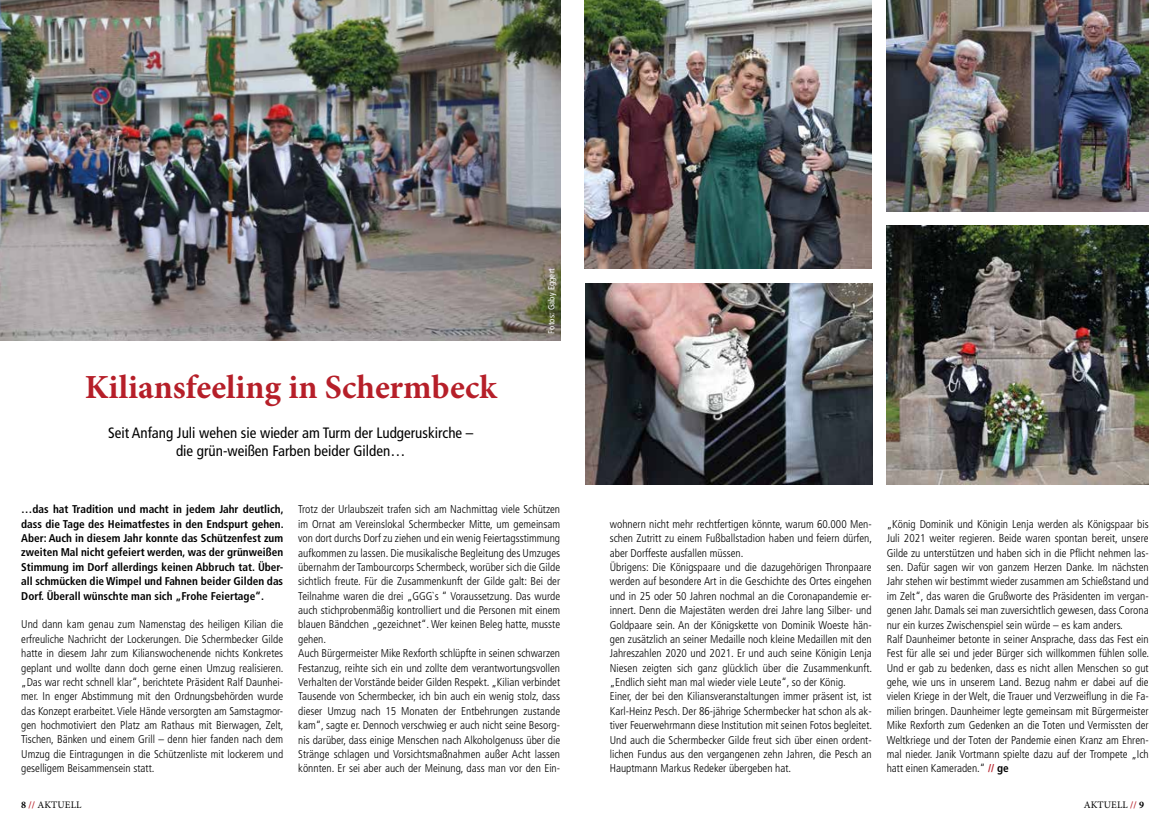
<style>
.page{position:relative;width:1170px;height:833px;background:#fff}
.page>*{position:absolute;margin:0;border:0;box-sizing:border-box;transform-origin:0 0}
.t1{font:700 33.75px "Minion Pro";color:#b61f29}
.t2{font:condensed 15px/17.5px "Frutiger";color:#000;text-align:center}
.t3{font:300 condensed 11.25px/14.4px "Frutiger";color:#000}
.t4{font:700 condensed 11.25px/14.4px "Frutiger";color:#000;text-align:justify}
.t5{font:10px "Minion Pro";letter-spacing:.01em;color:#000}
.t6{font:condensed 8.75px "Frutiger";letter-spacing:.02em;color:#fff}
.s1{font-weight:700}
.s2{font-weight:700;color:#b61f29}
</style>
<div class="page">
<img style="left:585px;top:283px;width:287px;height:201px">
<img style="left:0;top:0;width:560px;height:341px">
<img style="left:585px;top:0;width:286px;height:269px">
<img style="left:886px;top:226px;width:262px;height:258px">
<img style="left:886px;top:0;width:262px;height:211px">
<h1 class="t1" style="left:85px;top:367px;width:413px">Kiliansfeeling in Schermbeck</h1>
<h2 class="t2" style="left:108px;top:424px;width:367px">Seit Anfang Juli wehen sie wieder am Turm der Ludgeruskirche – die grün-weißen Farben beider Gilden…</h2>
<p class="t6" style="left:546px;top:334px;width:67px;rotate:-90deg">Fotos: Gaby Eggert</p>
<p class="t4" style="left:21px;top:502px;width:264px">…das hat Tradition und macht in jedem Jahr deutlich, dass die Tage des Heimatfestes in den Endspurt gehen.<br>Aber: Auch in diesem Jahr konnte das Schützenfest zum zweiten Mal nicht gefeiert werden, was der grünweißen Stimmung im Dorf allerdings keinen Abbruch tat. Über&shy;all schmücken die Wimpel und Fahnen beider Gilden das Dorf. Überall wünschte man sich „Frohe Feiertage“.</p>
<p class="t3" style="left:21px;top:617px;width:264px;text-align:justify">Und dann kam genau zum Namenstag des heiligen Kilian die erfreuliche Nachricht der Lockerungen. Die Schermbecker Gilde hatte in diesem Jahr zum Kilianswochenende nichts Konkretes geplant und wollte dann doch gerne einen Umzug realisieren. „Das war recht schnell klar“, berichtete Präsident Ralf Daunhei&shy;mer. In enger Abstimmung mit den Ordnungsbehörden wurde das Konzept erarbeitet. Viele Hände versorgten am Samstagmor&shy;gen hochmotiviert den Platz am Rathaus mit Bierwagen, Zelt, Tischen, Bänken und einem Grill – denn hier fanden nach dem Umzug die Eintragungen in die Schützenliste mit lockerem und geselligem Beisammensein statt.</p>
<p class="t5" style="left:21px;top:798px;width:62px"><span class="s1">8</span> <span class="s2">//</span> AKTUELL</p>
<p class="t3" style="left:298px;top:502px;width:263px">Trotz der Urlaubszeit trafen sich am Nachmittag viele Schützen im Ornat am Vereinslokal Schermbecker Mitte, um gemeinsam von dort durchs Dorf zu ziehen und ein wenig Feiertagsstimmung aufkommen zu lassen. Die musikalische Begleitung des Umzuges übernahm der Tambourcorps Schermbeck, worüber sich die Gilde sichtlich freute. Für die Zusammenkunft der Gilde galt: Bei der Teilnahme waren die drei „GGG`s “ Voraussetzung. Das wurde auch stichprobenmäßig kontrolliert und die Personen mit einem blauen Bändchen „gezeichnet“. Wer keinen Beleg hatte, musste gehen.<br>Auch Bürgermeister Mike Rexforth schlüpfte in seinen schwarzen Festanzug, reihte sich ein und zollte dem verantwortungsvollen Verhalten der Vorstände beider Gilden Respekt. „Kilian verbindet Tausende von Schermbecker, ich bin auch ein wenig stolz, dass dieser Umzug nach 15 Monaten der Entbehrungen zustande kam“, sagte er. Dennoch verschwieg er auch nicht seine Besorg&shy;nis darüber, dass einige Menschen nach Alkoholgenuss über die Stränge schlagen und Vorsichtsmaßnahmen außer Acht lassen könnten. Er sei aber auch der Meinung, dass man vor den Ein-</p>
<p class="t3" style="left:609px;top:517px;width:264px">wohnern nicht mehr rechtfertigen könnte, warum 60.000 Men&shy;schen Zutritt zu einem Fußballstadion haben und feiern dürfen, aber Dorffeste ausfallen müssen.<br>Übrigens: Die Königspaare und die dazugehörigen Thronpaare werden auf besondere Art in die Geschichte des Ortes eingehen und in 25 oder 50 Jahren nochmal an die Coronapandemie er&shy;innert. Denn die Majestäten werden drei Jahre lang Silber- und Goldpaare sein. An der Königskette von Dominik Woeste hän&shy;gen zusätzlich an seiner Medaille noch kleine Medaillen mit den Jahreszahlen 2020 und 2021. Er und auch seine Königin Lenja Niesen zeigten sich ganz glücklich über die Zusammenkunft. „Endlich sieht man mal wieder viele Leute“, so der König.<br>Einer, der bei den Kiliansveranstaltungen immer präsent ist, ist Karl-Heinz Pesch. Der 86-jährige Schermbecker hat schon als ak&shy;tiver Feuerwehrmann diese Institution mit seinen Fotos begleitet.<br>Und auch die Schermbecker Gilde freut sich über einen ordent&shy;lichen Fundus aus den vergangenen zehn Jahren, die Pesch an Hauptmann Markus Redeker übergeben hat.</p>
<p class="t3" style="left:886px;top:517px;width:264px">„König Dominik und Königin Lenja werden als Königspaar bis Juli 2021 weiter regieren. Beide waren spontan bereit, unsere Gilde zu unterstützen und haben sich in die Pflicht nehmen las&shy;sen. Dafür sagen wir von ganzem Herzen Danke. Im nächsten Jahr stehen wir bestimmt wieder zusammen am Schießstand und im Zelt“, das waren die Grußworte des Präsidenten im vergan&shy;genen Jahr. Damals sei man zuversichtlich gewesen, dass Corona nur ein kurzes Zwischenspiel sein würde – es kam anders.<br>Ralf Daunheimer betonte in seiner Ansprache, dass das Fest ein Fest für alle sei und jeder Bürger sich willkommen fühlen solle.<br>Und er gab zu bedenken, dass es nicht allen Menschen so gut gehe, wie uns in unserem Land. Bezug nahm er dabei auf die vielen Kriege in der Welt, die Trauer und Verzweiflung in die Fa&shy;milien bringen. Daunheimer legte gemeinsam mit Bürgermeister Mike Rexforth zum Gedenken an die Toten und Vermissten der Weltkriege und der Toten der Pandemie einen Kranz am Ehren&shy;mal nieder. Janik Vortmann spielte dazu auf der Trompete „Ich hatt einen Kameraden.“ <span class="s2">//</span> <span class="s1">ge</span></p>
<p class="t5" style="left:1083px;top:798px;width:62px">AKTUELL <span class="s2">//</span> <span class="s1">9</span></p>
</div>
